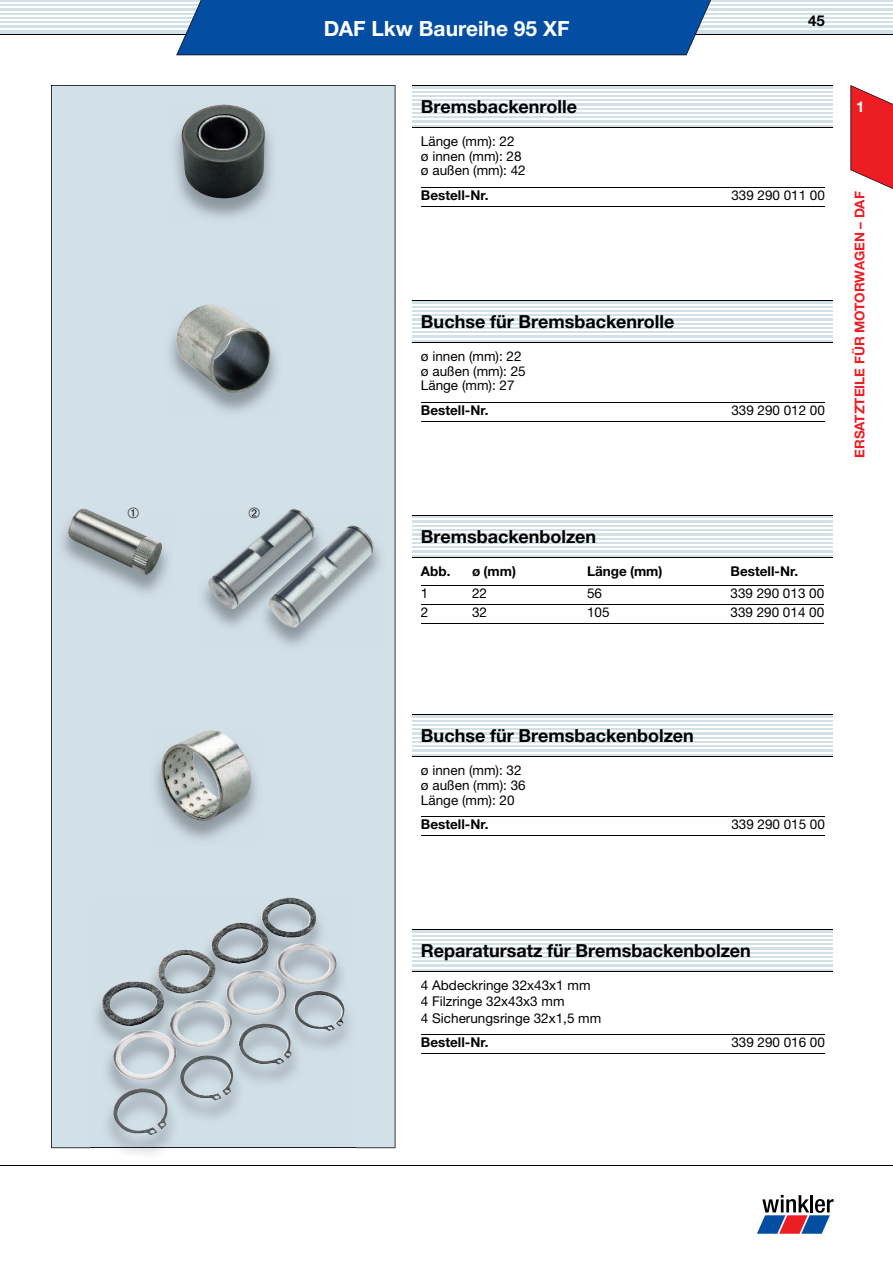
<style>
.page{position:relative;width:893px;height:1263px;background:#fff}
.page>*{position:absolute;margin:0;border:0;box-sizing:border-box;transform-origin:0 0}
.t1{font:700 21px "Helvetica Neue LTW1 G";color:#fff}
.t2{font:700 18px "Helvetica Neue LTW1 G";color:#000}
.t3{font:700 15px "Helvetica Neue LTW1 G";color:#000}
.t4{font:700 15px "Helvetica Neue LTW1 G";color:#fff}
.t5{font:13.5px/15px "Helvetica Neue LTW1 G";color:#000}
.t6{font:700 13.5px "Helvetica Neue LTW1 G";color:#000}
.t7{font:700 13.5px "Helvetica Neue LTW1 G";color:#ed1d24}
.t8{font:13.5px "Ziffern Normal";color:#000}
</style>
<div class="page">
<svg style="left:1px;top:0;width:892px;height:34px;fill:#d2e0e7"></svg>
<hr style="left:0;top:2px;width:893px;height:2px;background:#fff">
<hr style="left:0;top:7px;width:893px;height:1px;background:#fff">
<hr style="left:0;top:11px;width:893px;height:1px;background:#fff">
<hr style="left:0;top:15px;width:893px;height:1px;background:#fff">
<hr style="left:0;top:19px;width:893px;height:2px;background:#fff">
<hr style="left:0;top:24px;width:893px;height:1px;background:#fff">
<hr style="left:0;top:28px;width:893px;height:1px;background:#fff">
<hr style="left:0;top:34px;width:893px;height:1px;background:#000">
<div style="left:176px;top:0;width:535px;height:55px;background:#034ea2"></div>
<svg style="left:757px;top:1195px;width:76px;height:39px"></svg>
<hr style="left:0;top:1165px;width:893px;height:1px;background:#000">
<svg style="left:850px;top:85px;width:43px;height:104px"></svg>
<div style="left:51px;top:85px;width:344px;height:1063px;background:#d2e0e7"></div>
<svg style="left:412px;top:86px;width:421px;height:42px;fill:#d2e0e7"></svg>
<hr style="left:412px;top:89px;width:421px;height:1px;background:#fff">
<hr style="left:412px;top:93px;width:421px;height:1px;background:#fff">
<hr style="left:412px;top:97px;width:421px;height:2px;background:#fff">
<hr style="left:412px;top:102px;width:421px;height:1px;background:#fff">
<hr style="left:412px;top:106px;width:421px;height:1px;background:#fff">
<hr style="left:412px;top:110px;width:421px;height:1px;background:#fff">
<hr style="left:412px;top:114px;width:421px;height:2px;background:#fff">
<hr style="left:412px;top:119px;width:421px;height:1px;background:#fff">
<hr style="left:412px;top:123px;width:421px;height:1px;background:#fff">
<hr style="left:412px;top:85px;width:421px;height:1px;background:#000">
<hr style="left:412px;top:128px;width:421px;height:1px;background:#000">
<hr style="left:421px;top:187px;width:310px;height:1px;background:#000">
<hr style="left:421px;top:206px;width:310px;height:1px;background:#000">
<hr style="left:731px;top:187px;width:94px;height:1px;background:#000">
<hr style="left:731px;top:206px;width:94px;height:1px;background:#000">
<img style="left:170px;top:106px;width:107px;height:117px">
<img style="left:181px;top:105px;width:85px;height:94px">
<svg style="left:412px;top:301px;width:421px;height:41px;fill:#d2e0e7"></svg>
<hr style="left:412px;top:304px;width:421px;height:1px;background:#fff">
<hr style="left:412px;top:308px;width:421px;height:1px;background:#fff">
<hr style="left:412px;top:312px;width:421px;height:2px;background:#fff">
<hr style="left:412px;top:317px;width:421px;height:1px;background:#fff">
<hr style="left:412px;top:321px;width:421px;height:1px;background:#fff">
<hr style="left:412px;top:325px;width:421px;height:1px;background:#fff">
<hr style="left:412px;top:329px;width:421px;height:2px;background:#fff">
<hr style="left:412px;top:334px;width:421px;height:1px;background:#fff">
<hr style="left:412px;top:338px;width:421px;height:1px;background:#fff">
<hr style="left:412px;top:300px;width:421px;height:1px;background:#000">
<hr style="left:412px;top:342px;width:421px;height:1px;background:#000">
<hr style="left:421px;top:402px;width:310px;height:1px;background:#000">
<hr style="left:421px;top:421px;width:310px;height:1px;background:#000">
<hr style="left:731px;top:402px;width:94px;height:1px;background:#000">
<hr style="left:731px;top:421px;width:94px;height:1px;background:#000">
<img style="left:165px;top:306px;width:117px;height:111px">
<img style="left:176px;top:304px;width:94px;height:89px">
<svg style="left:412px;top:516px;width:421px;height:41px;fill:#d2e0e7"></svg>
<hr style="left:412px;top:519px;width:421px;height:1px;background:#fff">
<hr style="left:412px;top:523px;width:421px;height:1px;background:#fff">
<hr style="left:412px;top:527px;width:421px;height:2px;background:#fff">
<hr style="left:412px;top:532px;width:421px;height:1px;background:#fff">
<hr style="left:412px;top:536px;width:421px;height:1px;background:#fff">
<hr style="left:412px;top:540px;width:421px;height:1px;background:#fff">
<hr style="left:412px;top:544px;width:421px;height:2px;background:#fff">
<hr style="left:412px;top:549px;width:421px;height:1px;background:#fff">
<hr style="left:412px;top:553px;width:421px;height:1px;background:#fff">
<hr style="left:412px;top:515px;width:421px;height:1px;background:#000">
<hr style="left:412px;top:557px;width:421px;height:1px;background:#000">
<hr style="left:421px;top:585px;width:51px;height:1px;background:#000">
<hr style="left:472px;top:585px;width:115px;height:1px;background:#000">
<hr style="left:587px;top:585px;width:144px;height:1px;background:#000">
<hr style="left:731px;top:585px;width:93px;height:1px;background:#000">
<hr style="left:421px;top:604px;width:51px;height:1px;background:#000">
<hr style="left:472px;top:604px;width:115px;height:1px;background:#000">
<hr style="left:421px;top:623px;width:51px;height:1px;background:#000">
<hr style="left:472px;top:623px;width:115px;height:1px;background:#000">
<hr style="left:587px;top:604px;width:144px;height:1px;background:#000">
<hr style="left:587px;top:623px;width:144px;height:1px;background:#000">
<hr style="left:731px;top:604px;width:93px;height:1px;background:#000">
<hr style="left:731px;top:623px;width:93px;height:1px;background:#000">
<img style="left:56px;top:510px;width:117px;height:88px">
<img style="left:68px;top:508px;width:94px;height:66px">
<svg style="left:412px;top:715px;width:421px;height:41px;fill:#d2e0e7"></svg>
<hr style="left:412px;top:718px;width:421px;height:1px;background:#fff">
<hr style="left:412px;top:722px;width:421px;height:1px;background:#fff">
<hr style="left:412px;top:726px;width:421px;height:2px;background:#fff">
<hr style="left:412px;top:731px;width:421px;height:1px;background:#fff">
<hr style="left:412px;top:735px;width:421px;height:1px;background:#fff">
<hr style="left:412px;top:739px;width:421px;height:1px;background:#fff">
<hr style="left:412px;top:743px;width:421px;height:2px;background:#fff">
<hr style="left:412px;top:748px;width:421px;height:1px;background:#fff">
<hr style="left:412px;top:752px;width:421px;height:1px;background:#fff">
<hr style="left:412px;top:714px;width:421px;height:1px;background:#000">
<hr style="left:412px;top:756px;width:421px;height:1px;background:#000">
<hr style="left:421px;top:816px;width:310px;height:1px;background:#000">
<hr style="left:421px;top:835px;width:310px;height:1px;background:#000">
<hr style="left:731px;top:816px;width:94px;height:1px;background:#000">
<hr style="left:731px;top:835px;width:94px;height:1px;background:#000">
<img style="left:150px;top:731px;width:112px;height:114px">
<img style="left:161px;top:730px;width:90px;height:91px">
<svg style="left:412px;top:930px;width:421px;height:41px;fill:#d2e0e7"></svg>
<hr style="left:412px;top:933px;width:421px;height:1px;background:#fff">
<hr style="left:412px;top:937px;width:421px;height:1px;background:#fff">
<hr style="left:412px;top:941px;width:421px;height:2px;background:#fff">
<hr style="left:412px;top:946px;width:421px;height:1px;background:#fff">
<hr style="left:412px;top:950px;width:421px;height:1px;background:#fff">
<hr style="left:412px;top:954px;width:421px;height:1px;background:#fff">
<hr style="left:412px;top:958px;width:421px;height:2px;background:#fff">
<hr style="left:412px;top:963px;width:421px;height:1px;background:#fff">
<hr style="left:412px;top:967px;width:421px;height:1px;background:#fff">
<hr style="left:412px;top:929px;width:421px;height:1px;background:#000">
<hr style="left:412px;top:971px;width:421px;height:1px;background:#000">
<hr style="left:421px;top:1034px;width:310px;height:1px;background:#000">
<hr style="left:421px;top:1053px;width:310px;height:1px;background:#000">
<hr style="left:731px;top:1034px;width:94px;height:1px;background:#000">
<hr style="left:731px;top:1053px;width:94px;height:1px;background:#000">
<img style="left:91px;top:898px;width:265px;height:256px">
<hr style="left:91px;top:1148px;width:265px;height:1px;background:#000">
<hr style="left:91px;top:1147px;width:265px;height:1px;background:#1d1d21">
<img style="left:158px;top:897px;width:184px;height:97px">
<img style="left:197px;top:510px;width:188px;height:142px">
<img style="left:208px;top:509px;width:166px;height:118px">
<svg style="left:0;top:0;width:1px;height:34px"></svg>
<p class="t8" style="left:128px;top:505px;width:13px">1</p>
<p class="t8" style="left:249px;top:505px;width:13px">2</p>
<h1 class="t1" style="left:324px;top:15px;width:247px">DAF Lkw Baureihe 95 XF</h1>
<p class="t3" style="left:808px;top:11px;width:18px">45</p>
<h2 class="t2" style="left:421px;top:95px;width:158px">Bremsbackenrolle</h2>
<p class="t5" style="left:421px;top:133px;width:106px">Länge (mm): 22<br>ø innen (mm): 28 ø außen (mm): 42</p>
<p class="t6" style="left:421px;top:187px;width:69px">Bestell-Nr.</p>
<p class="t5" style="left:731px;top:188px;width:95px">339 290 011 00</p>
<h2 class="t2" style="left:421px;top:310px;width:255px">Buchse für Bremsbackenrolle</h2>
<p class="t5" style="left:421px;top:348px;width:106px">ø innen (mm): 22 ø außen (mm): 25<br>Länge (mm): 27</p>
<p class="t6" style="left:421px;top:402px;width:69px">Bestell-Nr.</p>
<p class="t5" style="left:731px;top:403px;width:95px">339 290 012 00</p>
<p class="t4" style="left:856px;top:98px;width:10px">1</p>
<p class="t7" style="left:851px;top:458px;width:268px;rotate:-90deg">ERSATZTEILE FÜR MOTORWAGEN – DAF</p>
<h2 class="t2" style="left:421px;top:525px;width:177px">Bremsbackenbolzen</h2>
<p class="t6" style="left:421px;top:562px;width:31px">Abb.</p>
<p class="t6" style="left:472px;top:562px;width:45px">ø (mm)</p>
<p class="t6" style="left:587px;top:562px;width:77px">Länge (mm)</p>
<p class="t6" style="left:731px;top:562px;width:69px">Bestell-Nr.</p>
<p class="t5" style="left:421px;top:585px;width:9px">1</p>
<p class="t5" style="left:472px;top:585px;width:17px">22</p>
<p class="t5" style="left:587px;top:585px;width:17px">56</p>
<p class="t5" style="left:731px;top:585px;width:95px">339 290 013 00</p>
<p class="t5" style="left:421px;top:605px;width:9px">2</p>
<p class="t5" style="left:472px;top:605px;width:17px">32</p>
<p class="t5" style="left:587px;top:605px;width:24px">105</p>
<p class="t5" style="left:731px;top:605px;width:95px">339 290 014 00</p>
<h2 class="t2" style="left:421px;top:724px;width:274px">Buchse für Bremsbackenbolzen</h2>
<p class="t5" style="left:421px;top:762px;width:106px">ø innen (mm): 32 ø außen (mm): 36<br>Länge (mm): 20</p>
<p class="t6" style="left:421px;top:816px;width:69px">Bestell-Nr.</p>
<p class="t5" style="left:731px;top:817px;width:95px">339 290 015 00</p>
<h2 class="t2" style="left:421px;top:939px;width:331px">Reparatursatz für Bremsbackenbolzen</h2>
<p class="t5" style="left:421px;top:976px;width:182px;line-height:16.5px">4 Abdeckringe 32x43x1 mm<br>4 Filzringe 32x43x3 mm<br>4 Sicherungsringe 32x1,5 mm</p>
<p class="t6" style="left:421px;top:1034px;width:69px">Bestell-Nr.</p>
<p class="t5" style="left:731px;top:1035px;width:95px">339 290 016 00</p>
</div>
